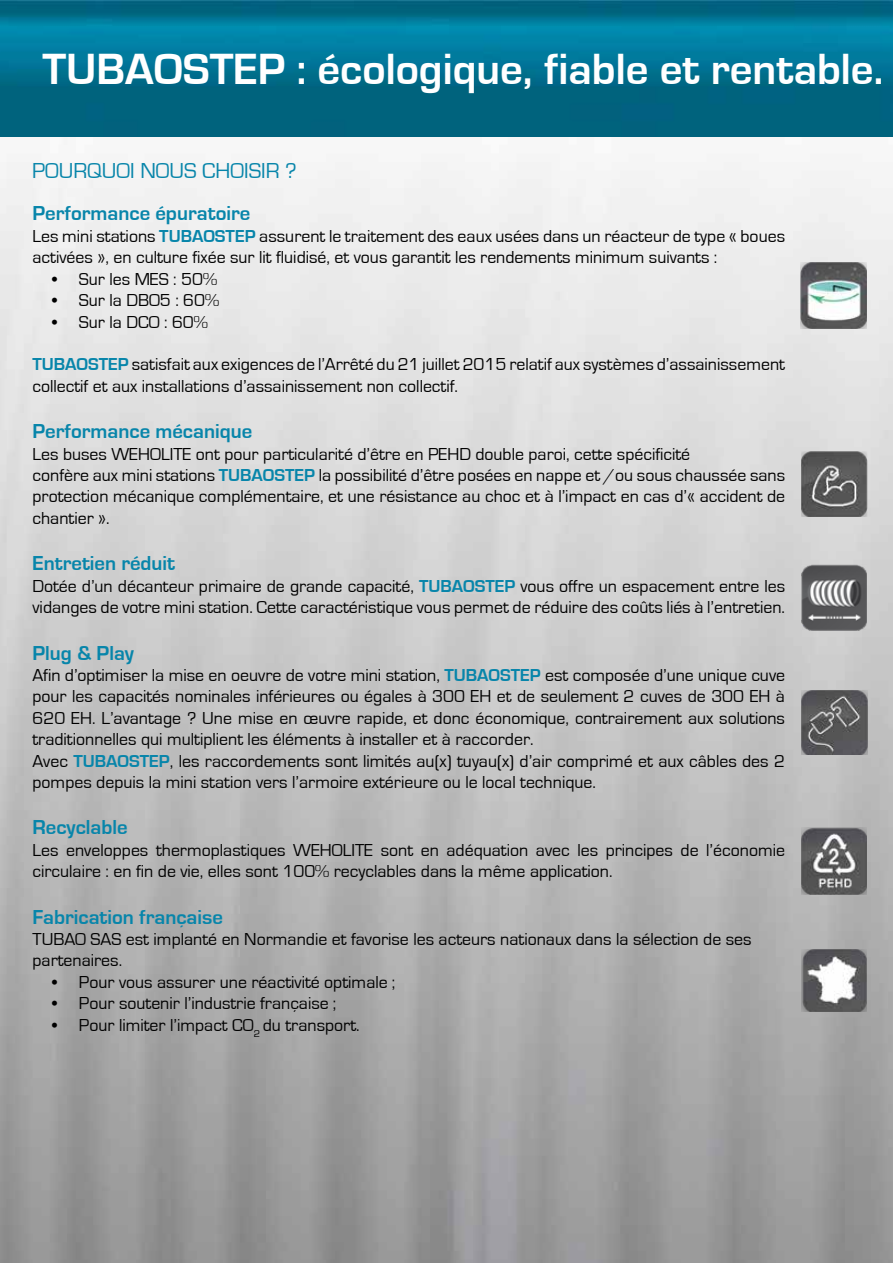
<style>
.page{position:relative;width:893px;height:1263px;background:#fff}
.page>*{position:absolute;margin:0;border:0;box-sizing:border-box;transform-origin:0 0}
.t1{font:700 45px "Eurostile";color:#fff}
.t2{font:22.35px "Eurostile";color:#0785aa}
.t3{font:700 20.85px "Eurostile";color:#0785aa}
.t4{font:17.85px/21.5px "Eurostile";color:#000}
.s1{font-weight:700;color:#0785aa}
</style>
<div class="page">
<img style="left:0;top:136px;width:893px;height:1127px">
<img style="left:0;top:0;width:893px;height:136px">
<img style="left:801px;top:949px;width:66px;height:63px">
<img style="left:802px;top:690px;width:65px;height:64px">
<img style="left:801px;top:827px;width:66px;height:67px">
<img style="left:801px;top:451px;width:66px;height:65px">
<img style="left:801px;top:262px;width:66px;height:66px">
<img style="left:801px;top:564px;width:65px;height:67px">
<h1 class="t1" style="left:43px;top:45px;width:842px">TUBAOSTEP : écologique, fiable et rentable.</h1>
<p class="t2" style="left:32px;top:159px;width:266px">POURQUOI NOUS CHOISIR ?</p>
<p class="t3" style="left:32px;top:202px;width:219px">Performance épuratoire</p>
<p class="t4" style="left:32px;top:226px;width:754px">Les mini stations <span class="s1">TUBAOSTEP</span> assurent le traitement des eaux usées dans un réacteur de type « boues activées », en culture fixée sur lit fluidisé, et vous garantit les rendements minimum suivants :</p>
<p class="t4" style="left:52px;top:268px;width:167px">• Sur les MES : 50%</p>
<p class="t4" style="left:52px;top:290px;width:169px">• Sur la DBO5 : 60%</p>
<p class="t4" style="left:52px;top:311px;width:157px">• Sur la DCO : 60%</p>
<p class="t4" style="left:32px;top:354px;width:754px"><span class="s1">TUBAOSTEP</span> satisfait aux exigences de l’Arrêté du 21 juillet 2015 relatif aux systèmes d’assainissement collectif et aux installations d’assainissement non collectif.</p>
<p class="t3" style="left:32px;top:420px;width:221px">Performance mécanique</p>
<p class="t4" style="left:32px;top:443px;width:754px">Les buses WEHOLITE ont pour particularité d’être en PEHD double paroi, cette spécificité<br>confère aux mini stations <span class="s1">TUBAOSTEP</span> la possibilité d’être posées en nappe et /ou sous chaussée sans protection mécanique complémentaire, et une résistance au choc et à l’impact en cas d’« accident de chantier ».</p>
<p class="t3" style="left:32px;top:552px;width:144px">Entretien réduit</p>
<p class="t4" style="left:32px;top:575px;width:754px">Dotée d’un décanteur primaire de grande capacité, <span class="s1">TUBAOSTEP</span> vous offre un espacement entre les vidanges de votre mini station. Cette caractéristique vous permet de réduire des coûts liés à l’entretien.</p>
<p class="t3" style="left:32px;top:641px;width:103px">Plug &amp; Play</p>
<p class="t4" style="left:32px;top:665px;width:754px">Afin d’optimiser la mise en oeuvre de votre mini station, <span class="s1">TUBAOSTEP</span> est composée d’une unique cuve pour les capacités nominales inférieures ou égales à 300 EH et de seulement 2 cuves de 300 EH à 620 EH. L’avantage ? Une mise en œuvre rapide, et donc économique, contrairement aux solutions traditionnelles qui multiplient les éléments à installer et à raccorder.<br>Avec <span class="s1">TUBAOSTEP</span>, les raccordements sont limités au(x) tuyau(x) d’air comprimé et aux câbles des 2 pompes depuis la mini station vers l’armoire extérieure ou le local technique.</p>
<p class="t3" style="left:32px;top:816px;width:97px">Recyclable</p>
<p class="t4" style="left:32px;top:839px;width:754px">Les enveloppes thermoplastiques WEHOLITE sont en adéquation avec les principes de l’économie circulaire : en fin de vie, elles sont 100% recyclables dans la même application.</p>
<p class="t3" style="left:32px;top:905px;width:192px">Fabrication française</p>
<p class="t4" style="left:32px;top:929px;width:721px">TUBAO SAS est implanté en Normandie et favorise les acteurs nationaux dans la sélection de ses partenaires.</p>
<p class="t4" style="left:52px;top:972px;width:345px">• Pour vous assurer une réactivité optimale ;</p>
<p class="t4" style="left:52px;top:993px;width:286px">• Pour soutenir l’industrie française ;</p>
<p class="t4" style="left:52px;top:1014px;width:309px">• Pour limiter l’impact CO<sub>2</sub> du transport.</p>
</div>
